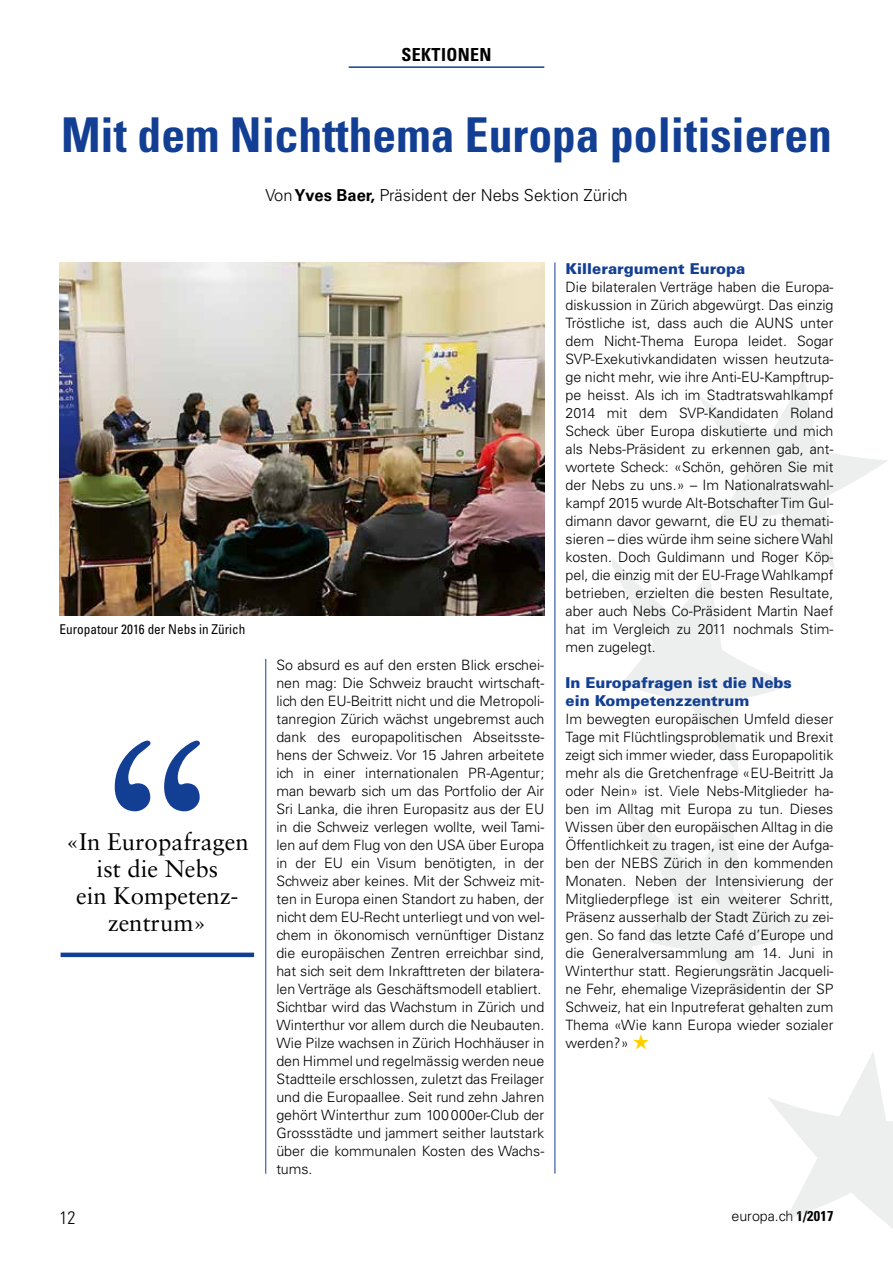
<style>
.page{position:relative;width:893px;height:1263px;background:#fff}
.page>*{position:absolute;margin:0;border:0;box-sizing:border-box;transform-origin:0 0}
.t1{font:700 condensed 48px "Univers";color:#123f93}
.t2{font:24px/27px "Sabon LT Std";color:#000;text-align:center}
.t3{font:700 condensed 18px "Univers";letter-spacing:.02em;color:#000}
.t4{font:300 condensed 18px "Univers";color:#000}
.t5{font:300 16.5px "Univers";color:#000}
.t6{font:900 15px/18px "Univers";color:#123f93}
.t7{font:300 14.25px/18px "Univers";color:#000;text-align:justify}
.t8{font:condensed 13.5px "Univers";color:#000}
.s1{font-weight:700}
.s2{color:#ffd000}
.s3{font-weight:700;font-stretch:condensed}
</style>
<div class="page">
<svg style="left:613px;top:378px;width:275px;height:397px"></svg>
<svg style="left:768px;top:1052px;width:125px;height:177px"></svg>
<svg style="left:626px;top:808px;width:189px;height:212px"></svg>
<hr style="left:349px;top:66px;width:195px;height:2px;background:#123f93">
<hr style="left:265px;top:659px;width:1px;height:515px;background:#123f93">
<hr style="left:555px;top:262px;width:1px;height:911px;background:#123f93">
<div style="left:61px;top:952px;width:193px;height:5px;background:#123f93"></div>
<img style="left:60px;top:262px;width:484px;height:353px">
<svg style="left:115px;top:740px;width:85px;height:71px"></svg>
<p class="t3" style="left:402px;top:44px;width:91px">SEKTIONEN</p>
<h1 class="t1" style="left:61px;top:106px;width:772px">Mit dem Nichtthema Europa politisieren</h1>
<p class="t5" style="left:265px;top:186px;width:364px">Von <span class="s1">Yves Baer,</span> Präsident der Nebs Sektion Zürich</p>
<p class="t8" style="left:60px;top:620px;width:187px">Europatour 2016 der Nebs in Zürich</p>
<h2 class="t2" style="left:66px;top:828px;width:184px">«In Europafragen ist die Nebs<br>ein Kompetenz&shy;zentrum»</h2>
<p class="t7" style="left:276px;top:655px;width:269px;text-align:left">So absurd es auf den ersten Blick erschei&shy;nen mag: Die Schweiz braucht wirtschaft&shy;lich den EU-Beitritt nicht und die Metropoli&shy;tanregion Zürich wächst ungebremst auch dank des europapolitischen Abseitsste&shy;hens der Schweiz. Vor 15 Jahren arbeitete ich in einer internationalen PR-Agentur; man bewarb sich um das Portfolio der Air Sri Lanka, die ihren Europasitz aus der EU in die Schweiz verlegen wollte, weil Tami&shy;len auf dem Flug von den USA über Europa in der EU ein Visum benötigten, in der Schweiz aber keines. Mit der Schweiz mit&shy;ten in Europa einen Standort zu haben, der nicht dem EU-Recht unterliegt und von wel&shy;chem in ökonomisch vernünftiger Distanz die europäischen Zentren erreichbar sind, hat sich seit dem Inkrafttreten der bilatera&shy;len Verträge als Geschäftsmodell etabliert.<br>Sichtbar wird das Wachstum in Zürich und Winterthur vor allem durch die Neubauten.<br>Wie Pilze wachsen in Zürich Hochhäuser in den Himmel und regelmässig werden neue Stadtteile erschlossen, zuletzt das Freilager und die Europaallee. Seit rund zehn Jahren gehört Winterthur zum 100000er-Club der Grossstädte und jammert seither lautstark über die kommunalen Kosten des Wachs&shy;tums.</p>
<p class="t6" style="left:566px;top:259px;width:181px">Killerargument Europa</p>
<p class="t7" style="left:566px;top:277px;width:269px">Die bilateralen Verträge haben die Europa&shy;diskussion in Zürich abgewürgt. Das einzig Tröstliche ist, dass auch die AUNS unter dem Nicht-Thema Europa leidet. Sogar SVP-Exekutivkandidaten wissen heutzuta&shy;ge nicht mehr, wie ihre Anti-EU-Kampftrup&shy;pe heisst. Als ich im Stadtratswahlkampf 2014 mit dem SVP-Kandidaten Roland Scheck über Europa diskutierte und mich als Nebs-Präsident zu erkennen gab, ant&shy;wortete Scheck: «Schön, gehören Sie mit der Nebs zu uns.» – Im Nationalratswahl&shy;kampf 2015 wurde Alt-Botschafter Tim Gul&shy;dimann davor gewarnt, die EU zu themati&shy;sieren – dies würde ihm seine sichere Wahl kosten. Doch Guldimann und Roger Köp&shy;pel, die einzig mit der EU-Frage Wahlkampf betrieben, erzielten die besten Resultate, aber auch Nebs Co-Präsident Martin Naef hat im Vergleich zu 2011 nochmals Stim&shy;men zugelegt.</p>
<p class="t6" style="left:566px;top:673px;width:228px">In Europafragen ist die Nebs ein Kompetenzzentrum</p>
<p class="t7" style="left:566px;top:709px;width:269px">Im bewegten europäischen Umfeld dieser Tage mit Flüchtlingsproblematik und Brexit zeigt sich immer wieder, dass Europapolitik mehr als die Gretchenfrage «EU-Beitritt Ja oder Nein» ist. Viele Nebs-Mitglieder ha&shy;ben im Alltag mit Europa zu tun. Dieses Wissen über den europäischen Alltag in die Öffentlichkeit zu tragen, ist eine der Aufga&shy;ben der NEBS Zürich in den kommenden Monaten. Neben der Intensivierung der Mitgliederpflege ist ein weiterer Schritt, Präsenz ausserhalb der Stadt Zürich zu zei&shy;gen. So fand das letzte Café d’Europe und die Generalversammlung am 14. Juni in Winterthur statt. Regierungsrätin Jacqueli&shy;ne Fehr, ehemalige Vizepräsidentin der SP Schweiz, hat ein Inputreferat gehalten zum Thema «Wie kann Europa wieder sozialer werden?» <span class="s2">★</span></p>
<p class="t4" style="left:60px;top:1207px;width:17px">12</p>
<p class="t7" style="left:731px;top:1207px;width:104px">europa.ch <span class="s3">1/2017</span></p>
</div>
